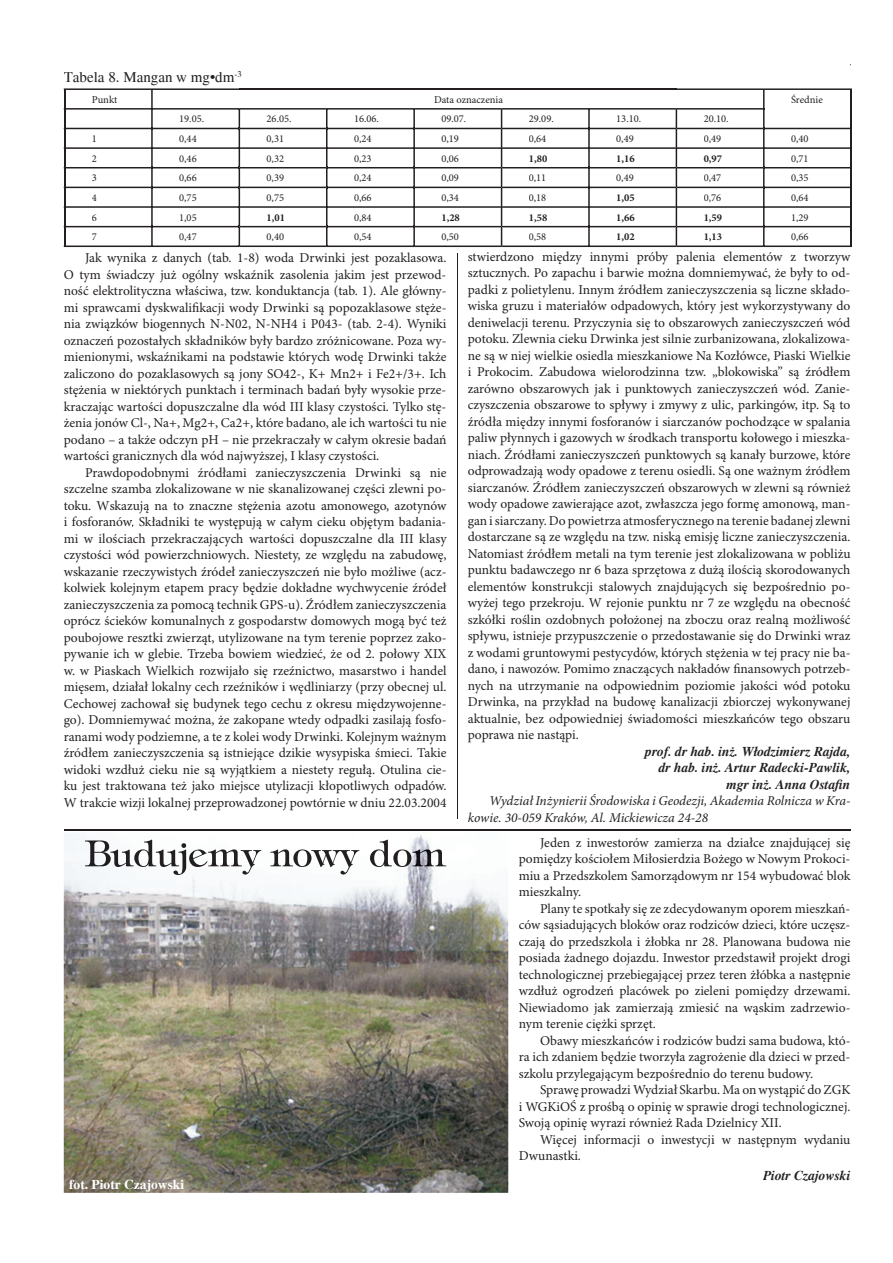
<style>
.page{position:relative;width:893px;height:1263px;background:#fff}
.page>*{position:absolute;margin:0;border:0;box-sizing:border-box;transform-origin:0 0}
.t1{font:15px "Times";color:#231f20}
.t2{font:13.5px/16.5px "Minion Pro";color:#231f20;text-align:justify}
.t3{font:italic 13.5px/16.5px "Minion Pro";letter-spacing:-.005em;color:#231f20}
.t4{font:italic 700 13.5px/16.5px "Times";color:#231f20;text-align:right}
.t5{font:700 13.5px "Times";color:#fff}
.t6{font:10.5px "Minion Pro";color:#231f20}
.t7{font:700 10.5px "Minion Pro";color:#231f20}
</style>
<div class="page">
<svg style="left:64px;top:88px;width:788px;height:159px"></svg>
<hr style="left:457px;top:253px;width:1px;height:566px;background:#231f20">
<hr style="left:64px;top:829px;width:786px;height:2px;background:#231f20">
<img style="left:64px;top:833px;width:444px;height:360px">
<img style="left:85px;top:839px;width:361px;height:36px">
<p class="t1" style="left:64px;top:68px;width:179px">Tabela 8. Mangan w mg•dm<sup>-3</sup></p>
<p class="t6" style="left:92px;top:93px;width:27px">Punkt</p>
<p class="t6" style="left:434px;top:93px;width:70px">Data oznaczenia</p>
<p class="t6" style="left:791px;top:93px;width:33px">Średnie</p>
<p class="t6" style="left:179px;top:113px;width:26px">19.05.</p>
<p class="t6" style="left:267px;top:113px;width:26px">26.05.</p>
<p class="t6" style="left:354px;top:113px;width:26px">16.06.</p>
<p class="t6" style="left:441px;top:113px;width:26px">09.07.</p>
<p class="t6" style="left:529px;top:113px;width:26px">29.09.</p>
<p class="t6" style="left:616px;top:113px;width:26px">13.10.</p>
<p class="t6" style="left:704px;top:113px;width:26px">20.10.</p>
<p class="t6" style="left:92px;top:132px;width:7px">1</p>
<p class="t6" style="left:179px;top:132px;width:19px">0,44</p>
<p class="t6" style="left:267px;top:132px;width:19px">0,31</p>
<p class="t6" style="left:354px;top:132px;width:19px">0,24</p>
<p class="t6" style="left:441px;top:132px;width:19px">0,19</p>
<p class="t6" style="left:529px;top:132px;width:19px">0,64</p>
<p class="t6" style="left:616px;top:132px;width:19px">0,49</p>
<p class="t6" style="left:704px;top:132px;width:19px">0,49</p>
<p class="t6" style="left:791px;top:132px;width:19px">0,40</p>
<p class="t6" style="left:92px;top:152px;width:7px">2</p>
<p class="t6" style="left:179px;top:152px;width:19px">0,46</p>
<p class="t6" style="left:267px;top:152px;width:19px">0,32</p>
<p class="t6" style="left:354px;top:152px;width:19px">0,23</p>
<p class="t6" style="left:441px;top:152px;width:19px">0,06</p>
<p class="t7" style="left:529px;top:152px;width:20px">1,80</p>
<p class="t7" style="left:616px;top:152px;width:20px">1,16</p>
<p class="t7" style="left:704px;top:152px;width:20px">0,97</p>
<p class="t6" style="left:791px;top:152px;width:19px">0,71</p>
<p class="t6" style="left:92px;top:172px;width:7px">3</p>
<p class="t6" style="left:179px;top:172px;width:19px">0,66</p>
<p class="t6" style="left:267px;top:172px;width:19px">0,39</p>
<p class="t6" style="left:354px;top:172px;width:19px">0,24</p>
<p class="t6" style="left:441px;top:172px;width:19px">0,09</p>
<p class="t6" style="left:529px;top:172px;width:19px">0,11</p>
<p class="t6" style="left:616px;top:172px;width:19px">0,49</p>
<p class="t6" style="left:704px;top:172px;width:19px">0,47</p>
<p class="t6" style="left:791px;top:172px;width:19px">0,35</p>
<p class="t6" style="left:92px;top:191px;width:7px">4</p>
<p class="t6" style="left:179px;top:191px;width:19px">0,75</p>
<p class="t6" style="left:267px;top:191px;width:19px">0,75</p>
<p class="t6" style="left:354px;top:191px;width:19px">0,66</p>
<p class="t6" style="left:441px;top:191px;width:19px">0,34</p>
<p class="t6" style="left:529px;top:191px;width:19px">0,18</p>
<p class="t7" style="left:616px;top:191px;width:20px">1,05</p>
<p class="t6" style="left:704px;top:191px;width:19px">0,76</p>
<p class="t6" style="left:791px;top:191px;width:19px">0,64</p>
<p class="t6" style="left:92px;top:211px;width:7px">6</p>
<p class="t6" style="left:179px;top:211px;width:19px">1,05</p>
<p class="t7" style="left:267px;top:211px;width:20px">1,01</p>
<p class="t6" style="left:354px;top:211px;width:19px">0,84</p>
<p class="t7" style="left:441px;top:211px;width:20px">1,28</p>
<p class="t7" style="left:529px;top:211px;width:20px">1,58</p>
<p class="t7" style="left:616px;top:211px;width:20px">1,66</p>
<p class="t7" style="left:704px;top:211px;width:20px">1,59</p>
<p class="t6" style="left:791px;top:211px;width:19px">1,29</p>
<p class="t6" style="left:92px;top:231px;width:7px">7</p>
<p class="t6" style="left:179px;top:231px;width:19px">0,47</p>
<p class="t6" style="left:267px;top:231px;width:19px">0,40</p>
<p class="t6" style="left:354px;top:231px;width:19px">0,54</p>
<p class="t6" style="left:441px;top:231px;width:19px">0,50</p>
<p class="t6" style="left:529px;top:231px;width:19px">0,58</p>
<p class="t7" style="left:616px;top:231px;width:20px">1,02</p>
<p class="t7" style="left:704px;top:231px;width:20px">1,13</p>
<p class="t6" style="left:791px;top:231px;width:19px">0,66</p>
<p class="t2" style="left:64px;top:250px;width:384px;text-indent:21px">Jak wynika z danych (tab. 1-8) woda Drwinki jest pozaklasowa.<br>O tym świadczy już ogólny wskaźnik zasolenia jakim jest przewod&shy;ność elektrolityczna właściwa, tzw. konduktancja (tab. 1). Ale główny&shy;mi sprawcami dyskwalifikacji wody Drwinki są popozaklasowe stęże&shy;nia związków biogennych N-N02, N-NH4 i P043- (tab. 2-4). Wyniki oznaczeń pozostałych składników były bardzo zróżnicowane. Poza wy&shy;mienionymi, wskaźnikami na podstawie których wodę Drwinki także zaliczono do pozaklasowych są jony SO42-, K+ Mn2+ i Fe2+/3+. Ich stężenia w niektórych punktach i terminach badań były wysokie prze&shy;kraczając wartości dopuszczalne dla wód III klasy czystości. Tylko stę&shy;żenia jonów Cl-, Na+, Mg2+, Ca2+, które badano, ale ich wartości tu nie podano – a także odczyn pH – nie przekraczały w całym okresie badań wartości granicznych dla wód najwyższej, I klasy czystości.</p>
<p class="t2" style="left:64px;top:465px;width:384px;text-indent:21px">Prawdopodobnymi źródłami zanieczyszczenia Drwinki są nie szczelne szamba zlokalizowane w nie skanalizowanej części zlewni po&shy;toku. Wskazują na to znaczne stężenia azotu amonowego, azotynów i fosforanów. Składniki te występują w całym cieku objętym badania&shy;mi w ilościach przekraczających wartości dopuszczalne dla III klasy czystości wód powierzchniowych. Niestety, ze względu na zabudowę, wskazanie rzeczywistych źródeł zanieczyszczeń nie było możliwe (acz&shy;kolwiek kolejnym etapem pracy będzie dokładne wychwycenie źródeł zanieczyszczenia za pomocą technik GPS-u). Źródłem zanieczyszczenia oprócz ścieków komunalnych z gospodarstw domowych mogą być też poubojowe resztki zwierząt, utylizowane na tym terenie poprzez zako&shy;pywanie ich w glebie. Trzeba bowiem wiedzieć, że od 2. połowy XIX w. w Piaskach Wielkich rozwijało się rzeźnictwo, masarstwo i handel mięsem, działał lokalny cech rzeźników i wędliniarzy (przy obecnej ul.<br>Cechowej zachował się budynek tego cechu z okresu międzywojenne&shy;go). Domniemywać można, że zakopane wtedy odpadki zasilają fosfo&shy;ranami wody podziemne, a te z kolei wody Drwinki. Kolejnym ważnym źródłem zanieczyszczenia są istniejące dzikie wysypiska śmieci. Takie widoki wzdłuż cieku nie są wyjątkiem a niestety regułą. Otulina cie&shy;ku jest traktowana też jako miejsce utylizacji kłopotliwych odpadów.<br>W trakcie wizji lokalnej przeprowadzonej powtórnie w dniu 22.03.2004</p>
<p class="t2" style="left:468px;top:249px;width:384px">stwierdzono między innymi próby palenia elementów z tworzyw sztucznych. Po zapachu i barwie można domniemywać, że były to od&shy;padki z polietylenu. Innym źródłem zanieczyszczenia są liczne składo&shy;wiska gruzu i materiałów odpadowych, który jest wykorzystywany do deniwelacji terenu. Przyczynia się to obszarowych zanieczyszczeń wód potoku. Zlewnia cieku Drwinka jest silnie zurbanizowana, zlokalizowa&shy;ne są w niej wielkie osiedla mieszkaniowe Na Kozłówce, Piaski Wielkie i Prokocim. Zabudowa wielorodzinna tzw. „blokowiska” są źródłem zarówno obszarowych jak i punktowych zanieczyszczeń wód. Zanie&shy;czyszczenia obszarowe to spływy i zmywy z ulic, parkingów, itp. Są to źródła między innymi fosforanów i siarczanów pochodzące w spalania paliw płynnych i gazowych w środkach transportu kołowego i mieszka&shy;niach. Źródłami zanieczyszczeń punktowych są kanały burzowe, które odprowadzają wody opadowe z terenu osiedli. Są one ważnym źródłem siarczanów. Źródłem zanieczyszczeń obszarowych w zlewni są również wody opadowe zawierające azot, zwłaszcza jego formę amonową, man&shy;gan i siarczany. Do powietrza atmosferycznego na terenie badanej zlewni dostarczane są ze względu na tzw. niską emisję liczne zanieczyszczenia.<br>Natomiast źródłem metali na tym terenie jest zlokalizowana w pobliżu punktu badawczego nr 6 baza sprzętowa z dużą ilością skorodowanych elementów konstrukcji stalowych znajdujących się bezpośrednio po&shy;wyżej tego przekroju. W rejonie punktu nr 7 ze względu na obecność szkółki roślin ozdobnych położonej na zboczu oraz realną możliwość spływu, istnieje przypuszczenie o przedostawanie się do Drwinki wraz z wodami gruntowymi pestycydów, których stężenia w tej pracy nie ba&shy;dano, i nawozów. Pomimo znaczących nakładów finansowych potrzeb&shy;nych na utrzymanie na odpowiednim poziomie jakości wód potoku Drwinka, na przykład na budowę kanalizacji zbiorczej wykonywanej aktualnie, bez odpowiedniej świadomości mieszkańców tego obszaru poprawa nie nastąpi.</p>
<p class="t4" style="left:645px;top:743px;width:207px">prof. dr hab. inż. Włodzimierz Rajda, dr hab. inż. Artur Radecki-Pawlik, mgr inż. Anna Ostafin</p>
<p class="t3" style="left:468px;top:793px;width:384px;text-indent:21px">Wydział Inżynierii Środowiska i Geodezji, Akademia Rolnicza w Kra&shy;kowie. 30-059 Kraków, Al. Mickiewicza 24-28</p>
<p class="t2" style="left:519px;top:834px;width:333px;text-indent:21px">Jeden z inwestorów zamierza na działce znajdującej się pomiędzy kościołem Miłosierdzia Bożego w Nowym Prokoci&shy;miu a Przedszkolem Samorządowym nr 154 wybudować blok mieszkalny.</p>
<p class="t2" style="left:519px;top:900px;width:333px;text-indent:21px">Plany te spotkały się ze zdecydowanym oporem mieszkań&shy;ców sąsiadujących bloków oraz rodziców dzieci, które uczęsz&shy;czają do przedszkola i żłobka nr 28. Planowana budowa nie posiada żadnego dojazdu. Inwestor przedstawił projekt drogi technologicznej przebiegającej przez teren żłóbka a następnie wzdłuż ogrodzeń placówek po zieleni pomiędzy drzewami.<br>Niewiadomo jak zamierzają zmiesić na wąskim zadrzewio&shy;nym terenie ciężki sprzęt.</p>
<p class="t2" style="left:519px;top:1032px;width:333px;text-indent:21px">Obawy mieszkańców i rodziców budzi sama budowa, któ&shy;ra ich zdaniem będzie tworzyła zagrożenie dla dzieci w przed&shy;szkolu przylegającym bezpośrednio do terenu budowy.</p>
<p class="t2" style="left:519px;top:1082px;width:333px;text-indent:21px">Sprawę prowadzi Wydział Skarbu. Ma on wystąpić do ZGK i WGKiOŚ z prośbą o opinię w sprawie drogi technologicznej.<br>Swoją opinię wyrazi również Rada Dzielnicy XII.</p>
<p class="t2" style="left:519px;top:1131px;width:333px;text-indent:21px">Więcej informacji o inwestycji w następnym wydaniu<br>Dwunastki.</p>
<p class="t4" style="left:763px;top:1167px;width:89px">Piotr Czajowski</p>
<p class="t5" style="left:69px;top:1177px;width:117px">fot. Piotr Czajowski</p>
</div>
